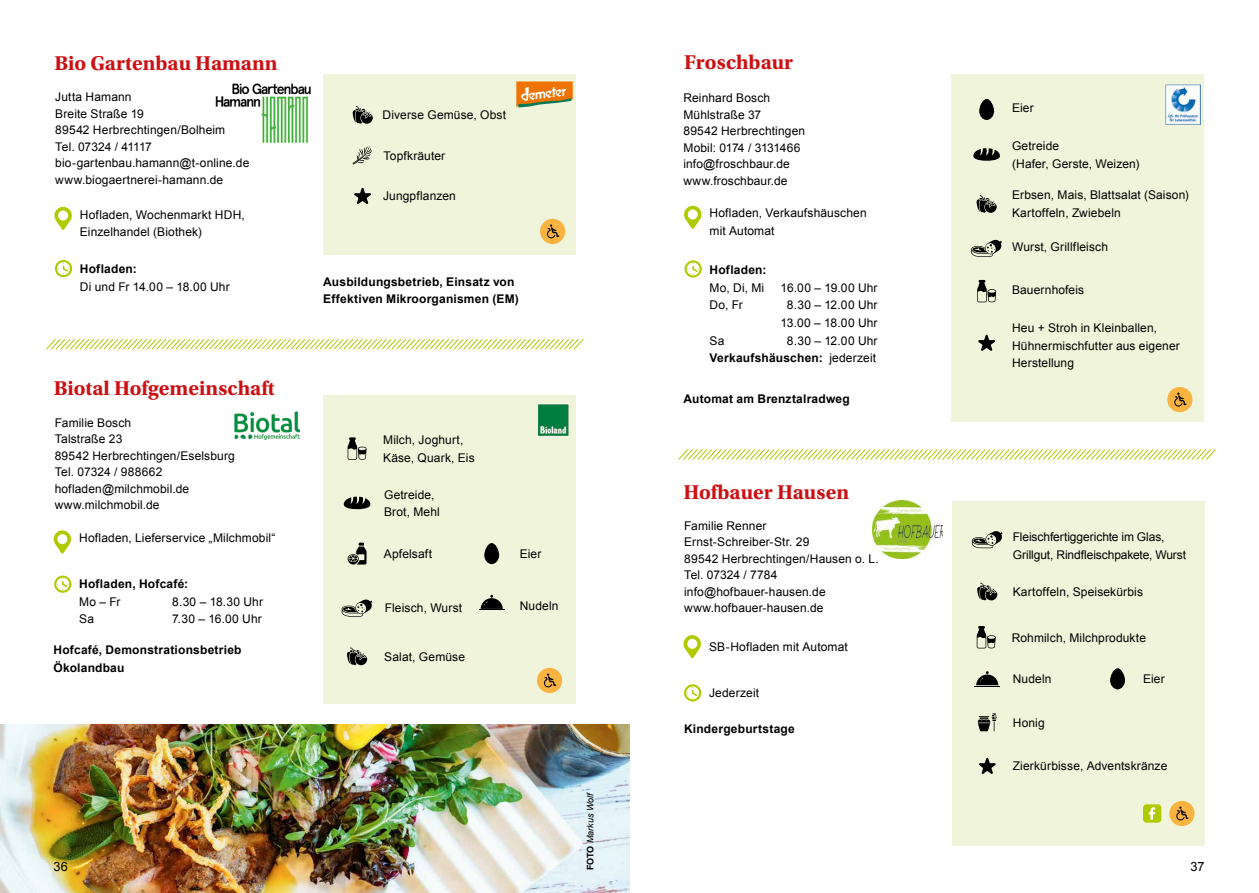
<style>
.page{position:relative;width:1259px;height:893px;background:#fff}
.page>*{position:absolute;margin:0;border:0;box-sizing:border-box;transform-origin:0 0}
.t1{font:700 21px "Utopia Std";color:#cd1013}
.t2{font:12.75px "Arial";color:#000}
.t3{font:12px/16.5px "Arial";letter-spacing:.01em;color:#000}
.t4{font:700 12px/16.5px "Arial";letter-spacing:.015em;color:#000}
.t5{font:12px/17.7px "Arial";letter-spacing:-.01em;color:#000}
.t6{font:italic 9px "Arial";color:#000}
.s1{font-weight:700;font-style:normal}
.s2{font-weight:700}
</style>
<div class="page">
<div style="left:952px;top:502px;width:253px;height:344px;background:#f0f4da"></div>
<img style="left:0;top:725px;width:629px;height:168px">
<div style="left:323px;top:74px;width:252px;height:181px;background:#f0f4da"></div>
<svg style="left:46px;top:339px;width:538px;height:11px"></svg>
<svg style="left:678px;top:449px;width:538px;height:11px"></svg>
<svg style="left:684px;top:205px;width:17px;height:24px"></svg>
<svg style="left:684px;top:260px;width:18px;height:18px"></svg>
<div style="left:952px;top:74px;width:252px;height:348px;background:#f0f4da"></div>
<svg style="left:973px;top:148px;width:27px;height:13px"></svg>
<svg style="left:976px;top:195px;width:20px;height:18px"></svg>
<svg style="left:978px;top:334px;width:17px;height:17px"></svg>
<img style="left:1165px;top:84px;width:35px;height:40px">
<div style="left:1167px;top:387px;width:25px;height:25px;background:#f9b340;border-radius:50%"></div>
<svg style="left:1174px;top:393px;width:12px;height:14px"></svg>
<svg style="left:971px;top:240px;width:31px;height:17px"></svg>
<svg style="left:979px;top:99px;width:15px;height:21px"></svg>
<svg style="left:977px;top:280px;width:19px;height:22px"></svg>
<img style="left:215px;top:83px;width:96px;height:60px">
<div style="left:213px;top:78px;width:18px;height:12px;background:#fff"></div>
<div style="left:210px;top:108px;width:50px;height:42px;background:#fff"></div>
<svg style="left:54px;top:206px;width:18px;height:24px"></svg>
<svg style="left:55px;top:260px;width:17px;height:17px"></svg>
<svg style="left:352px;top:106px;width:21px;height:18px"></svg>
<svg style="left:354px;top:188px;width:17px;height:16px"></svg>
<svg style="left:352px;top:146px;width:20px;height:18px"></svg>
<div style="left:540px;top:219px;width:25px;height:25px;background:#f9b340;border-radius:50%"></div>
<svg style="left:546px;top:224px;width:13px;height:14px"></svg>
<svg style="left:683px;top:635px;width:18px;height:23px"></svg>
<svg style="left:684px;top:684px;width:17px;height:17px"></svg>
<svg style="left:977px;top:583px;width:20px;height:17px"></svg>
<svg style="left:978px;top:758px;width:18px;height:16px"></svg>
<svg style="left:976px;top:626px;width:19px;height:22px"></svg>
<svg style="left:974px;top:671px;width:26px;height:16px"></svg>
<img style="left:873px;top:500px;width:69px;height:58px">
<svg style="left:977px;top:713px;width:19px;height:18px"></svg>
<div style="left:1169px;top:801px;width:25px;height:25px;background:#f9b340;border-radius:50%"></div>
<svg style="left:1176px;top:806px;width:12px;height:14px"></svg>
<svg style="left:1110px;top:668px;width:15px;height:21px"></svg>
<svg style="left:972px;top:531px;width:30px;height:17px"></svg>
<div style="left:323px;top:395px;width:252px;height:309px;background:#f0f4da"></div>
<svg style="left:479px;top:595px;width:25px;height:15px"></svg>
<svg style="left:54px;top:530px;width:17px;height:24px"></svg>
<svg style="left:54px;top:576px;width:17px;height:17px"></svg>
<svg style="left:348px;top:543px;width:18px;height:22px"></svg>
<svg style="left:344px;top:497px;width:26px;height:12px"></svg>
<img style="left:537px;top:404px;width:32px;height:32px">
<img style="left:235px;top:412px;width:65px;height:28px">
<svg style="left:347px;top:437px;width:19px;height:23px"></svg>
<svg style="left:347px;top:647px;width:20px;height:18px"></svg>
<div style="left:537px;top:668px;width:25px;height:25px;background:#f9b340;border-radius:50%"></div>
<svg style="left:543px;top:673px;width:13px;height:14px"></svg>
<svg style="left:342px;top:599px;width:30px;height:18px"></svg>
<svg style="left:484px;top:543px;width:15px;height:21px"></svg>
<div style="left:1143px;top:804px;width:18px;height:19px;background:#afca00;border-radius:3px"></div>
<svg style="left:1148px;top:807px;width:7px;height:13px"></svg>
<svg style="left:516px;top:81px;width:57px;height:26px"></svg>
<h1 class="t1" style="left:54px;top:50px;width:224px">Bio Gartenbau Hamann</h1>
<p class="t3" style="left:55px;top:89px;width:195px">Jutta Hamann<br>Breite Straße 19<br>89542 Herbrechtingen/Bolheim<br>Tel. 07324 / 41117 bio-gartenbau.hamann@t-online.de www.biogaertnerei-hamann.de</p>
<p class="t3" style="left:382px;top:107px;width:125px">Diverse Gemüse, Obst</p>
<p class="t3" style="left:383px;top:148px;width:63px">Topfkräuter</p>
<p class="t3" style="left:383px;top:188px;width:74px">Jungpflanzen</p>
<p class="t3" style="left:80px;top:206px;width:166px;line-height:17.7px">Hofladen, Wochenmarkt HDH,<br>Einzelhandel (Biothek)</p>
<p class="t4" style="left:80px;top:261px;width:58px">Hofladen:</p>
<p class="t3" style="left:80px;top:279px;width:151px">Di und Fr 14.00 – 18.00 Uhr</p>
<p class="t4" style="left:323px;top:274px;width:197px">Ausbildungsbetrieb, Einsatz von<br>Effektiven Mikroorganismen (EM)</p>
<h1 class="t1" style="left:54px;top:376px;width:223px">Biotal Hofgemeinschaft</h1>
<p class="t3" style="left:55px;top:414px;width:182px">Familie Bosch<br>Talstraße 23<br>89542 Herbrechtingen/Eselsburg<br>Tel. 07324 / 988662 hofladen@milchmobil.de www.milchmobil.de</p>
<p class="t3" style="left:79px;top:530px;width:198px">Hofladen, Lieferservice „Milchmobil“</p>
<p class="t4" style="left:79px;top:576px;width:111px">Hofladen, Hofcafé:</p>
<p class="t3" style="left:79px;top:593px;width:43px">Mo – Fr</p>
<p class="t3" style="left:172px;top:593px;width:92px">8.30 – 18.30 Uhr</p>
<p class="t3" style="left:79px;top:611px;width:16px">Sa</p>
<p class="t3" style="left:172px;top:611px;width:91px">7.30 – 16.00 Uhr</p>
<p class="t4" style="left:53px;top:642px;width:190px;line-height:17.7px">Hofcafé, Demonstrationsbetrieb<br>Ökolandbau</p>
<p class="t3" style="left:383px;top:431px;width:93px;line-height:17.7px">Milch, Joghurt,<br>Käse, Quark, Eis</p>
<p class="t3" style="left:384px;top:487px;width:57px">Getreide,<br>Brot, Mehl</p>
<p class="t3" style="left:384px;top:546px;width:50px">Apfelsaft</p>
<p class="t3" style="left:520px;top:546px;width:23px">Eier</p>
<p class="t3" style="left:385px;top:599px;width:79px">Fleisch, Wurst</p>
<p class="t3" style="left:384px;top:648px;width:82px">Salat, Gemüse</p>
<p class="t3" style="left:520px;top:598px;width:40px">Nudeln</p>
<p class="t2" style="left:54px;top:858px;width:16px">36</p>
<p class="t6" style="left:584px;top:870px;width:80px;rotate:-90deg"><span class="s1">FOTO</span> Markus Wolf</p>
<h1 class="t1" style="left:684px;top:50px;width:111px">Froschbaur</h1>
<p class="t3" style="left:683px;top:90px;width:123px">Reinhard Bosch<br>Mühlstraße 37<br>89542 Herbrechtingen<br>Mobil: 0174 / 3131466 info@froschbaur.de www.froschbaur.de</p>
<p class="t3" style="left:709px;top:204px;width:159px;line-height:17.7px">Hofladen, Verkaufshäuschen mit Automat</p>
<p class="t4" style="left:709px;top:262px;width:58px">Hofladen:</p>
<p class="t3" style="left:709px;top:279px;width:56px">Mo, Di, Mi</p>
<p class="t3" style="left:780px;top:279px;width:99px">16.00 – 19.00 Uhr</p>
<p class="t3" style="left:709px;top:297px;width:35px">Do, Fr</p>
<p class="t3" style="left:780px;top:296px;width:99px;line-height:17.7px;text-align:center">8.30 – 12.00 Uhr<br>13.00 – 18.00 Uhr</p>
<p class="t3" style="left:709px;top:332px;width:16px">Sa</p>
<p class="t3" style="left:709px;top:332px;width:169px;line-height:17.7px;text-align:right">8.30 – 12.00 Uhr<br><span class="s2">Verkaufshäuschen:</span> jederzeit</p>
<p class="t4" style="left:683px;top:391px;width:168px">Automat am Brenztalradweg</p>
<h1 class="t1" style="left:683px;top:480px;width:167px">Hofbauer Hausen</h1>
<p class="t3" style="left:684px;top:517px;width:196px">Familie Renner<br>Ernst-Schreiber-Str. 29<br>89542 Herbrechtingen/Hausen o. L.<br>Tel. 07324 / 7784 info@hofbauer-hausen.de www.hofbauer-hausen.de</p>
<p class="t3" style="left:709px;top:639px;width:140px">SB-Hofladen mit Automat</p>
<p class="t3" style="left:709px;top:685px;width:52px">Jederzeit</p>
<p class="t4" style="left:684px;top:721px;width:112px">Kindergeburtstage</p>
<p class="t3" style="left:1012px;top:100px;width:23px">Eier</p>
<p class="t3" style="left:1012px;top:137px;width:129px;line-height:17.7px">Getreide<br>(Hafer, Gerste, Weizen)</p>
<p class="t3" style="left:1012px;top:187px;width:178px;line-height:17.7px">Erbsen, Mais, Blattsalat (Saison)<br>Kartoffeln, Zwiebeln</p>
<p class="t3" style="left:1012px;top:238px;width:98px">Wurst, Grillfleisch</p>
<p class="t3" style="left:1012px;top:282px;width:74px">Bauernhofeis</p>
<p class="t3" style="left:1012px;top:319px;width:169px;line-height:17.7px">Heu + Stroh in Kleinballen,<br>Hühnermischfutter aus eigener<br>Herstellung</p>
<p class="t5" style="left:1012px;top:528px;width:175px">Fleischfertiggerichte im Glas,<br>Grillgut, Rindfleischpakete, Wurst</p>
<p class="t3" style="left:1012px;top:584px;width:132px">Kartoffeln, Speisekürbis</p>
<p class="t3" style="left:1011px;top:629px;width:136px">Rohmilch, Milchprodukte</p>
<p class="t3" style="left:1012px;top:671px;width:40px">Nudeln</p>
<p class="t3" style="left:1012px;top:714px;width:34px">Honig</p>
<p class="t3" style="left:1143px;top:671px;width:23px">Eier</p>
<p class="t3" style="left:1012px;top:758px;width:156px">Zierkürbisse, Adventskränze</p>
<p class="t2" style="left:1190px;top:858px;width:15px">37</p>
</div>
